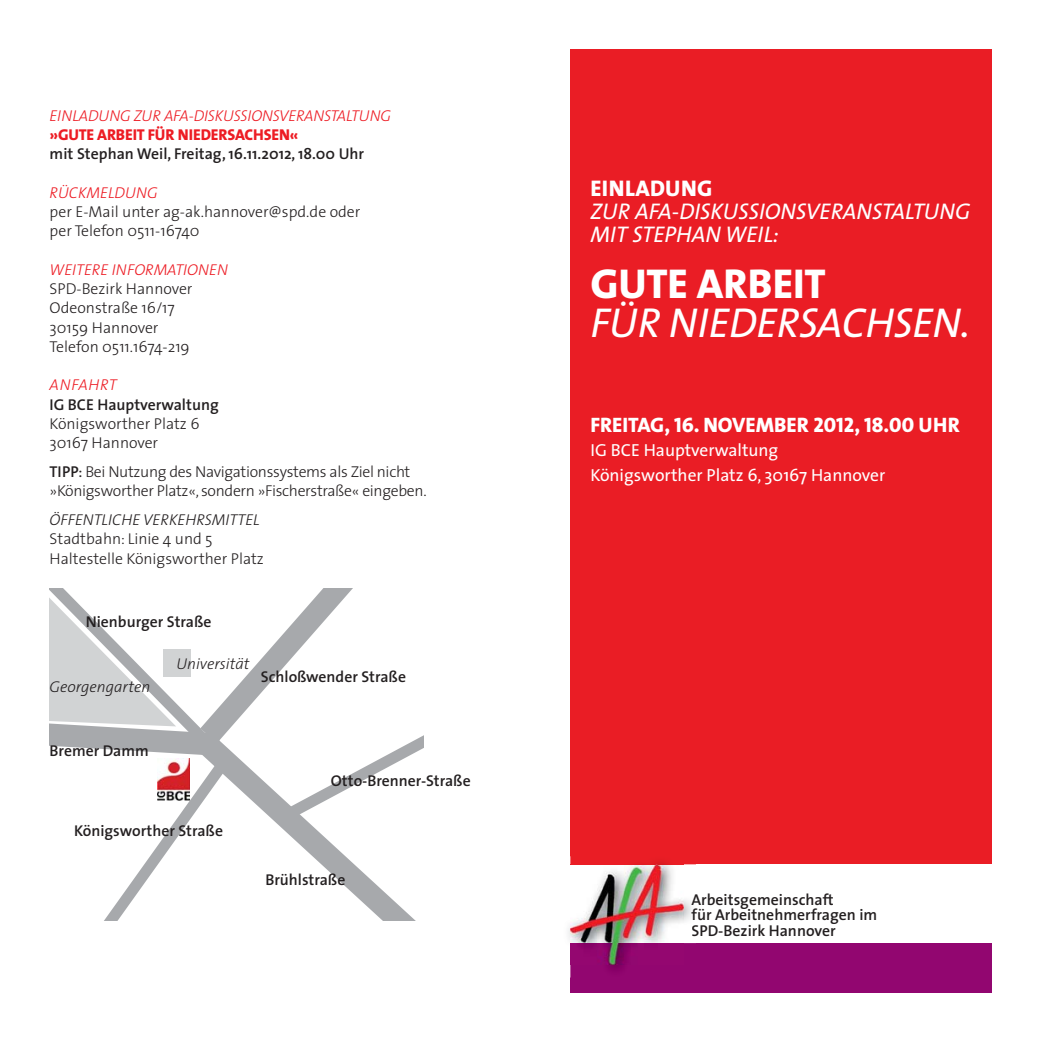
<style>
.page{position:relative;width:1042px;height:1042px;background:#fff}
.page>*{position:absolute;margin:0;border:0;box-sizing:border-box;transform-origin:0 0}
.t1{font:italic 42px "The Sans";letter-spacing:-.01em;color:#fff}
.t2{font:800 42px "The Sans";color:#fff}
.t3{font:italic 22.75px/22.8px "The Sans";color:#fff}
.t4{font:800 22.75px "The Sans";letter-spacing:.015em;color:#fff}
.t5{font:21px "The Sans Extra Bold Caps";color:#fff}
.t6{font:17.5px/24.5px "The Sans";color:#fff}
.t7{font:600 15.75px/15.8px "The Sans";color:#231f20}
.t8{font:300 15.75px/19.2px "The Sans";color:#231f20}
.t9{font:300 15.75px/19.2px "The Sans";letter-spacing:-.02em;color:#231f20}
.t10{font:italic 300 15.75px "The Sans";letter-spacing:-.01em;color:#ed1c24}
.t11{font:italic 300 15.75px "The Sans";color:#231f20}
.t12{font:800 15.75px "The Sans";letter-spacing:-.01em;color:#ed1c24}
.t13{font:italic 300 15.75px "The Sans";letter-spacing:.04em;color:#ed1c24}
.s1{font-family:"The Sans Semi Bold Caps";font-weight:400}
.s2{font-weight:400}
</style>
<div class="page">
<div style="left:570px;top:50px;width:422px;height:814px;background:#ea1d25"></div>
<div style="left:570px;top:943px;width:422px;height:50px;background:#920670"></div>
<img style="left:568px;top:864px;width:128px;height:75px">
<img style="left:570px;top:856px;width:96px;height:8px">
<img style="left:570px;top:943px;width:126px;height:34px">
<img style="left:691px;top:893px;width:5px;height:31px">
<svg style="left:692px;top:924px;width:4px;height:12px"></svg>
<img style="left:570px;top:864px;width:113px;height:100px">
<svg style="left:217px;top:588px;width:136px;height:146px"></svg>
<svg style="left:104px;top:734px;width:319px;height:187px"></svg>
<svg style="left:50px;top:588px;width:167px;height:167px"></svg>
<div style="left:163px;top:649px;width:28px;height:28px;background:#d1d3d4"></div>
<img style="left:158px;top:758px;width:31px;height:42px">
<p class="t10" style="left:50px;top:109px;width:343px">EINLADUNG ZUR AFA-DISKUSSIONSVERANSTALTUNG</p>
<p class="t12" style="left:50px;top:127px;width:250px">»GUTE ARBEIT FÜR NIEDERSACHSEN«</p>
<p class="t7" style="left:50px;top:148px;width:316px">mit Stephan Weil, Freitag, 16.11.2012, 18.00 Uhr</p>
<p class="t10" style="left:50px;top:186px;width:110px">RÜCKMELDUNG</p>
<p class="t8" style="left:50px;top:203px;width:312px">per E-Mail unter ag-ak.hannover@spd.de oder per Telefon 0511-16740</p>
<p class="t10" style="left:50px;top:263px;width:180px">WEITERE INFORMATIONEN</p>
<p class="t8" style="left:50px;top:280px;width:144px">SPD-Bezirk Hannover<br>Odeonstraße 16/17<br>30159 Hannover<br>Telefon 0511.1674-219</p>
<p class="t13" style="left:50px;top:379px;width:69px">ANFAHRT</p>
<p class="t7" style="left:50px;top:398px;width:171px">IG BCE Hauptverwaltung</p>
<p class="t8" style="left:50px;top:415px;width:151px">Königsworther Platz 6<br>30167 Hannover</p>
<p class="t9" style="left:50px;top:463px;width:378px"><span class="s1">TIPP</span><span class="s2">:</span> Bei Nutzung des Navigationssystems als Ziel nicht »Königsworther Platz«, sondern »Fischerstraße« eingeben.</p>
<p class="t11" style="left:50px;top:514px;width:212px">ÖFFENTLICHE VERKEHRSMITTEL</p>
<p class="t8" style="left:50px;top:531px;width:216px">Stadtbahn: Linie 4 und 5<br>Haltestelle Königsworther Platz</p>
<p class="t7" style="left:86px;top:615px;width:127px">Nienburger Straße</p>
<p class="t11" style="left:50px;top:680px;width:102px">Georgengarten</p>
<p class="t11" style="left:176px;top:657px;width:75px">Universität</p>
<p class="t7" style="left:261px;top:670px;width:147px">Schloßwender Straße</p>
<p class="t7" style="left:50px;top:744px;width:101px">Bremer Damm</p>
<p class="t7" style="left:74px;top:825px;width:150px">Königsworther Straße</p>
<p class="t7" style="left:331px;top:774px;width:141px">Otto-Brenner-Straße</p>
<p class="t7" style="left:265px;top:873px;width:82px">Brühlstraße</p>
<h2 class="t4" style="left:590px;top:177px;width:123px">EINLADUNG</h2>
<h2 class="t3" style="left:590px;top:202px;width:381px">ZUR AFA-DISKUSSIONSVERANSTALTUNG<br>MIT STEPHAN WEIL:</h2>
<h1 class="t2" style="left:590px;top:262px;width:237px">GUTE ARBEIT</h1>
<h1 class="t1" style="left:590px;top:306px;width:381px">FÜR NIEDERSACHSEN.</h1>
<h3 class="t5" style="left:590px;top:412px;width:371px">FREITAG, 16. NOVEMBER 2012, 18.00 UHR</h3>
<p class="t6" style="left:590px;top:440px;width:296px">IG BCE Hauptverwaltung<br>Königsworther Platz 6, 30167 Hannover</p>
<p class="t7" style="left:691px;top:893px;width:187px">Arbeitsgemeinschaft<br>für Arbeitnehmerfragen im<br>SPD-Bezirk Hannover</p>
</div>
